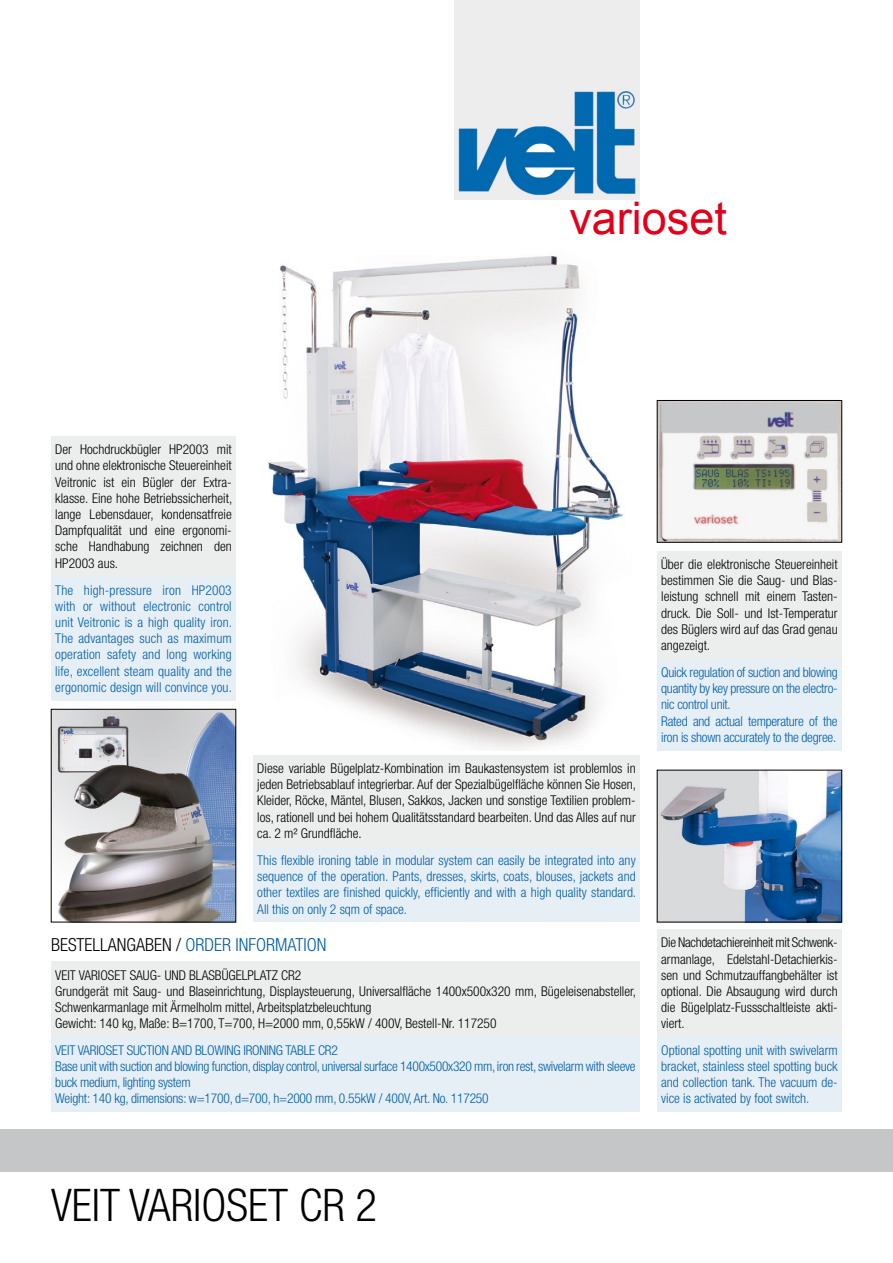
<style>
.page{position:relative;width:893px;height:1263px;background:#fff}
.page>*{position:absolute;margin:0;border:0;box-sizing:border-box;transform-origin:0 0}
.t1{font:300 condensed 45px "Helvetica Neue";color:#000}
.t2{font:45px "Arial";color:#e2001a}
.t3{font:300 condensed 18px "Helvetica Neue";color:#005ea8}
.t4{font:300 condensed 18px "Helvetica Neue";color:#000}
.t5{font:300 condensed 13.5px/16.2px "Helvetica Neue";color:#000;text-align:justify}
.t6{font:300 condensed 13.5px/16.2px "Helvetica Neue";letter-spacing:-.02em;color:#005ea8;text-align:justify}
.s1{color:#000}
</style>
<div class="page">
<img style="left:659px;top:402px;width:181px;height:138px">
<div style="left:657px;top:400px;width:185px;height:142px;border:1px solid #000"></div>
<img style="left:267px;top:256px;width:356px;height:493px">
<div style="left:0;top:1129px;width:893px;height:42px;background:#c5c6c8"></div>
<div style="left:657px;top:929px;width:185px;height:108px;background:#eceded"></div>
<div style="left:657px;top:1036px;width:185px;height:76px;background:#e6eff6"></div>
<div style="left:253px;top:847px;width:387px;height:75px;background:#e6eff6"></div>
<div style="left:657px;top:551px;width:185px;height:108px;background:#eceded"></div>
<div style="left:657px;top:659px;width:185px;height:91px;background:#e6eff6"></div>
<img style="left:454px;top:0;width:186px;height:200px">
<img style="left:659px;top:772px;width:181px;height:148px">
<div style="left:253px;top:755px;width:387px;height:91px;background:#eceded"></div>
<div style="left:51px;top:576px;width:185px;height:125px;background:#e6eff6"></div>
<div style="left:51px;top:436px;width:185px;height:140px;background:#eceded"></div>
<img style="left:53px;top:711px;width:181px;height:209px">
<div style="left:51px;top:709px;width:185px;height:213px;border:1px solid #000"></div>
<div style="left:51px;top:961px;width:589px;height:76px;background:#eceded"></div>
<div style="left:51px;top:1036px;width:589px;height:76px;background:#e6eff6"></div>
<h1 class="t2" style="left:569px;top:188px;width:159px">varioset</h1>
<p class="t5" style="left:55px;top:441px;width:178px">Der Hochdruckbügler HP2003 mit und ohne elektronische Steuereinheit Veitronic ist ein Bügler der Extra&shy;klasse. Eine hohe Betriebssicherheit, lange Lebensdauer, kondensatfreie Dampfqualität und eine ergonomi&shy;sche Handhabung zeichnen den HP2003 aus.</p>
<p class="t6" style="left:55px;top:582px;width:178px">The high-pressure iron HP2003 with or without electronic control unit Veitronic is a high quality iron.<br>The advantages such as maximum operation safety and long working life, excellent steam quality and the ergonomic design will convince you.</p>
<p class="t5" style="left:257px;top:760px;width:380px">Diese variable Bügelplatz-Kombination im Baukastensystem ist problemlos in jeden Betriebsablauf integrierbar. Auf der Spezialbügelfläche können Sie Hosen, Kleider, Röcke, Mäntel, Blusen, Sakkos, Jacken und sonstige Textilien problem&shy;los, rationell und bei hohem Qualitätsstandard bearbeiten. Und das Alles auf nur ca. 2 m² Grundfläche.</p>
<p class="t6" style="left:257px;top:852px;width:380px">This flexible ironing table in modular system can easily be integrated into any sequence of the operation. Pants, dresses, skirts, coats, blouses, jackets and other textiles are finished quickly, efficiently and with a high quality standard.<br>All this on only 2 sqm of space.</p>
<p class="t5" style="left:661px;top:556px;width:178px">Über die elektronische Steuereinheit bestimmen Sie die Saug- und Blas&shy;leistung schnell mit einem Tasten&shy;druck. Die Soll- und Ist-Temperatur des Büglers wird auf das Grad genau angezeigt.</p>
<p class="t6" style="left:661px;top:664px;width:178px;text-align:left">Quick regulation of suction and blowing quantity by key pressure on the electro&shy;nic control unit.<br>Rated and actual temperature of the iron is shown accurately to the degree.</p>
<h2 class="t4" style="left:51px;top:935px;width:19px">Bestellangaben</h2>
<h2 class="t3" style="left:176px;top:935px;width:29px"><span class="s1">/</span> Order</h2>
<h2 class="t3" style="left:236px;top:935px;width:13px">Information</h2>
<p class="t5" style="left:55px;top:966px;width:37px">VEIT Varioset</p>
<p class="t5" style="left:130px;top:966px;width:43px">Saug - und</p>
<p class="t5" style="left:189px;top:966px;width:14px">Blasb</p>
<p class="t5" style="left:222px;top:966px;width:14px">ügelplat</p>
<p class="t5" style="left:55px;top:966px;width:582px;text-align:left;text-indent:216px">z CR2<br>Grundgerät mit Saug- und Blaseinrichtung, Displaysteuerung, Universalfläche 1400x500x320 mm, Bügeleisenabsteller, Schwenkarmanlage mit Ärmelholm mittel, Arbeitsplatzbeleuchtung<br>Gewicht: 140 kg, Maße: B=1700, T=700, H=2000 mm, 0,55kW / 400V, Bestell-Nr. 117250</p>
<p class="t6" style="left:55px;top:1042px;width:35px">VEIT Varioset</p>
<p class="t6" style="left:127px;top:1042px;width:7px">suction</p>
<p class="t6" style="left:171px;top:1042px;width:8px">and</p>
<p class="t6" style="left:195px;top:1042px;width:8px">blowing</p>
<p class="t6" style="left:243px;top:1042px;width:7px">ironing</p>
<p class="t6" style="left:286px;top:1042px;width:7px">table</p>
<p class="t6" style="left:55px;top:1042px;width:582px;text-align:left;text-indent:263px">CR2<br>Base unit with suction and blowing function, display control, universal surface 1400x500x320 mm, iron rest, swivelarm with sleeve buck medium, lighting system<br>Weight: 140 kg, dimensions: w=1700, d=700, h=2000 mm, 0.55kW / 400V, Art. No. 117250</p>
<p class="t5" style="left:661px;top:934px;width:178px">Die Nachdetachiereinheit mit Schwenk&shy;armanlage, Edelstahl-Detachierkis&shy;sen und Schmutzauffangbehälter ist optional. Die Absaugung wird durch die Bügelplatz-Fussschaltleiste akti&shy;viert.</p>
<p class="t6" style="left:661px;top:1042px;width:178px">Optional spotting unit with swivelarm bracket, stainless steel spotting buck and collection tank. The vacuum de&shy;vice is activated by foot switch.</p>
<h1 class="t1" style="left:51px;top:1179px;width:328px">VEIT VARIOSET CR 2</h1>
</div>
